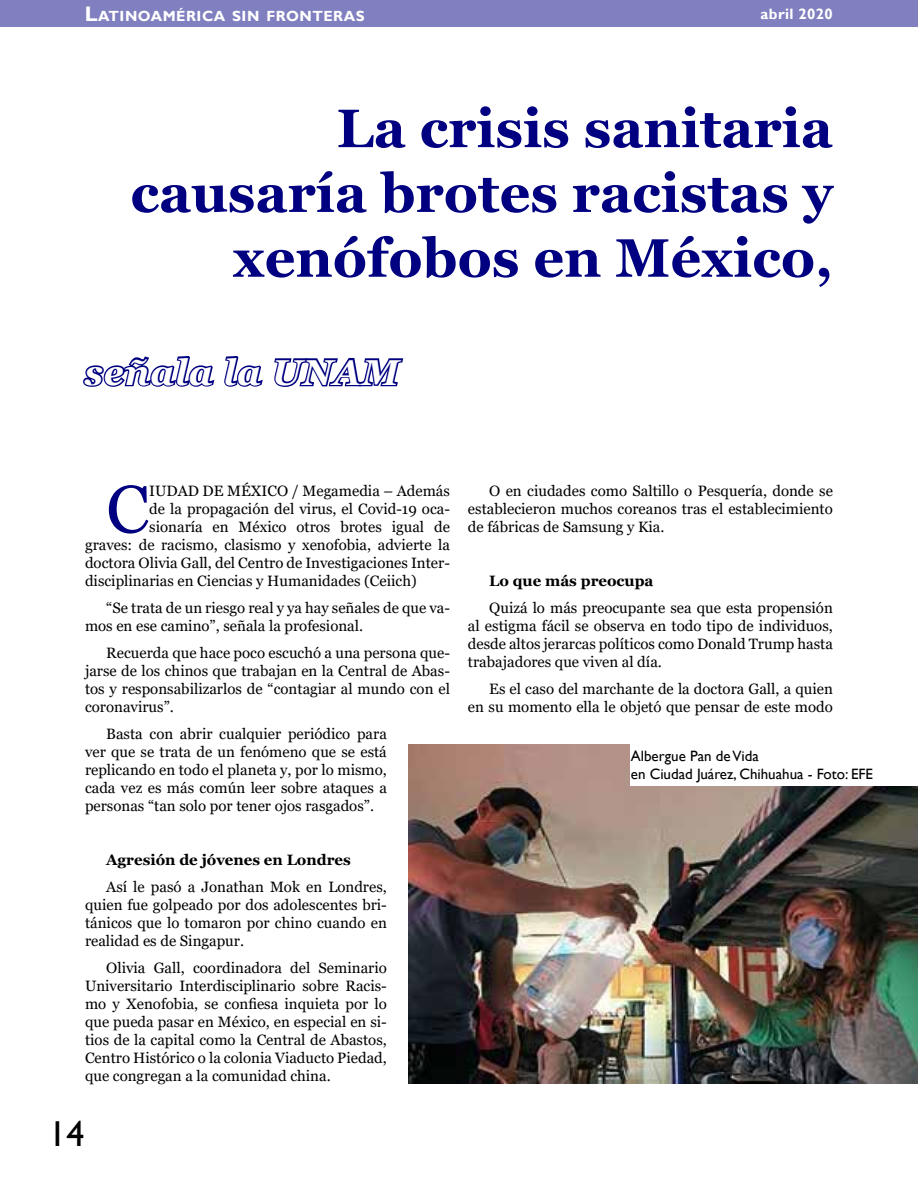
<style>
.page{position:relative;width:918px;height:1188px;background:#fff}
.page>*{position:absolute;margin:0;border:0;box-sizing:border-box;transform-origin:0 0}
.t1{font:66.9px "Georgia";color:#000080}
.t2{font:700 54px/64.8px "Georgia";color:#000080;text-align:right}
.t3{font:italic 700 36px "Georgia";letter-spacing:.025em;color:#fff}
.t4{font:36px "Gill Sans";color:#000}
.t5{font:15px/18px "Georgia";color:#000;text-align:justify}
.t6{font:15px/18px "Gill Sans";color:#000}
.t7{font:700 15px "Georgia";color:#000}
.t8{font:700 15px "Gill Sans";letter-spacing:.025em;color:#fff}
.t9{font:700 14.7px "Gill Sans";letter-spacing:.035em;color:#fff}
.s1{font-size:21px}
</style>
<div class="page">
<div style="left:0;top:0;width:918px;height:27px;background:#8080c0"></div>
<svg style="left:83px;top:356px;width:132px;height:31px"></svg>
<svg style="left:224px;top:356px;width:39px;height:31px"></svg>
<svg style="left:274px;top:357px;width:130px;height:30px"></svg>
<img style="left:408px;top:744px;width:510px;height:340px">
<div style="left:631px;top:744px;width:287px;height:41px;background:#fff"></div>
<p class="t9" style="left:85px;top:7px;width:281px"><span class="s1">L</span>ATINOAMÉRICA SIN FRONTERAS</p>
<p class="t8" style="left:761px;top:5px;width:74px">abril 2020</p>
<h2 class="t2" style="left:130px;top:96px;width:704px">La crisis sanitaria causaría brotes racistas y xenófobos en México,</h2>
<h3 class="t3" style="left:84px;top:349px;width:316px">señala la UNAM</h3>
<h1 class="t1" style="left:106px;top:469px;width:44px">C</h1>
<p class="t5" style="left:149px;top:483px;width:302px">IUDAD DE MÉXICO / Megamedia – Además</p>
<p class="t5" style="left:149px;top:501px;width:302px">de la propagación del virus, el Covid-19 oca-</p>
<p class="t5" style="left:149px;top:519px;width:302px">sionaría en México otros brotes igual de</p>
<p class="t5" style="left:85px;top:537px;width:366px">graves: de racismo, clasismo y xenofobia, advierte la</p>
<p class="t5" style="left:85px;top:555px;width:366px">doctora Olivia Gall, del Centro de Investigaciones Inter-</p>
<p class="t5" style="left:85px;top:573px;width:333px">disciplinarias en Ciencias y Humanidades (Ceiich)</p>
<p class="t5" style="left:85px;top:600px;width:366px;text-indent:21px">“Se trata de un riesgo real y ya hay señales de que va&shy;mos en ese camino”, señala la profesional.</p>
<p class="t5" style="left:85px;top:645px;width:366px;text-indent:21px">Recuerda que hace poco escuchó a una persona que&shy;jarse de los chinos que trabajan en la Central de Abas&shy;tos y responsabilizarlos de “contagiar al mundo con el coronavirus”.</p>
<p class="t5" style="left:85px;top:726px;width:303px;text-indent:21px">Basta con abrir cualquier periódico para ver que se trata de un fenómeno que se está replicando en todo el planeta y, por lo mismo, cada vez es más común leer sobre ataques a personas “tan solo por tener ojos rasgados”.</p>
<p class="t7" style="left:106px;top:851px;width:246px">Agresión de jóvenes en Londres</p>
<p class="t5" style="left:85px;top:879px;width:303px;text-indent:21px">Así le pasó a Jonathan Mok en Londres, quien fue golpeado por dos adolescentes bri&shy;tánicos que lo tomaron por chino cuando en realidad es de Singapur.</p>
<p class="t5" style="left:85px;top:960px;width:303px;text-indent:21px">Olivia Gall, coordinadora del Seminario Universitario Interdisciplinario sobre Racis&shy;mo y Xenofobia, se confiesa inquieta por lo que pueda pasar en México, en especial en si&shy;tios de la capital como la Central de Abastos, Centro Histórico o la colonia Viaducto Piedad, que congregan a la comunidad china.</p>
<h3 class="t4" style="left:49px;top:1113px;width:37px">14</h3>
<p class="t5" style="left:468px;top:483px;width:366px;text-indent:21px">O en ciudades como Saltillo o Pesquería, donde se establecieron muchos coreanos tras el establecimiento de fábricas de Samsung y Kia.</p>
<p class="t7" style="left:489px;top:572px;width:166px">Lo que más preocupa</p>
<p class="t5" style="left:468px;top:600px;width:366px;text-indent:21px">Quizá lo más preocupante sea que esta propensión al estigma fácil se observa en todo tipo de individuos, desde altos jerarcas políticos como Donald Trump hasta trabajadores que viven al día.</p>
<p class="t5" style="left:468px;top:681px;width:366px;text-align:right">Es el caso del marchante de la doctora Gall, a quien<br>en su momento ella le objetó que pensar de este modo</p>
<p class="t6" style="left:631px;top:747px;width:244px">Albergue Pan de Vida<br>en Ciudad Juárez, Chihuahua - Foto: EFE</p>
</div>
